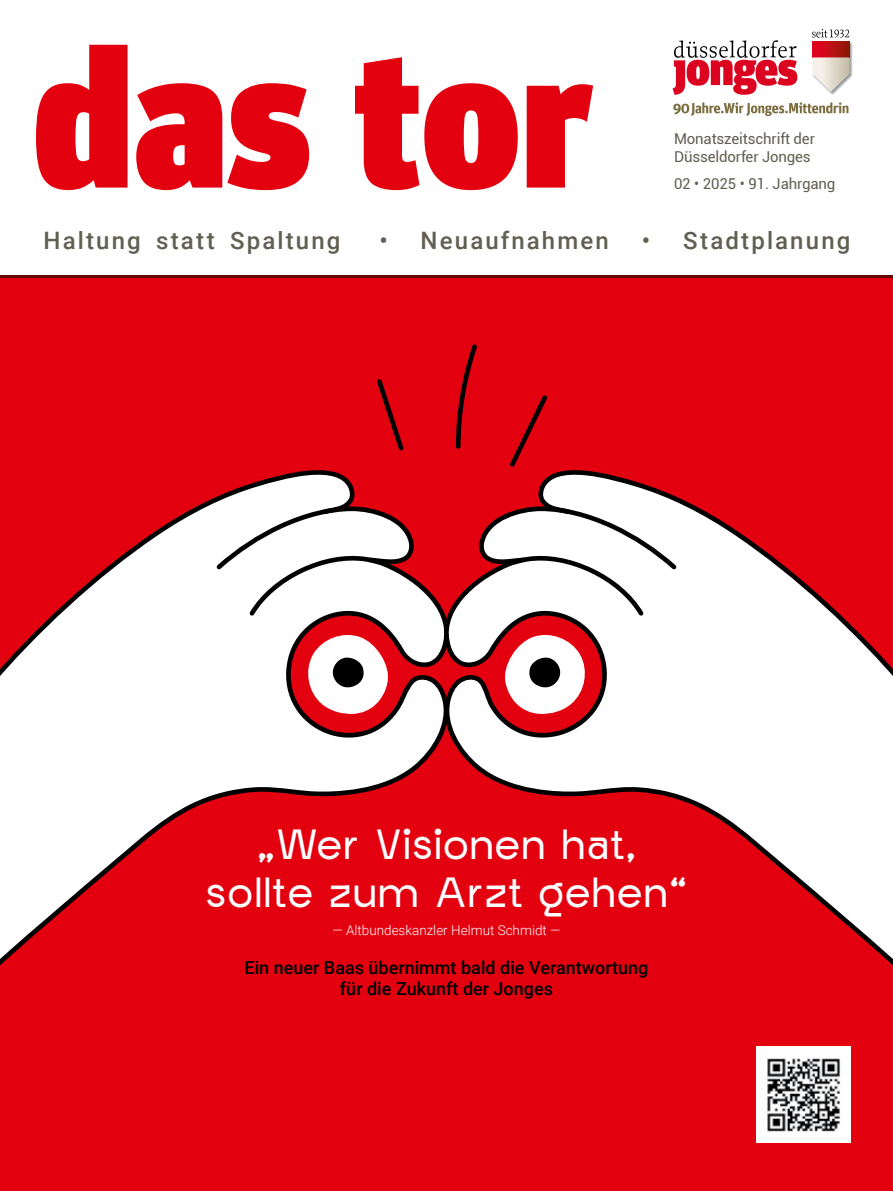
<style>
.page{position:relative;width:893px;height:1191px;background:#fff}
.page>*{position:absolute;margin:0;border:0;box-sizing:border-box;transform-origin:0 0}
.t1{font:48.3px/48.3px "Geomisans";color:#fff;text-align:center}
.t2{font:500 24px "Roboto";letter-spacing:.09em;color:#615e52}
.t3{font:500 18px/21px "Roboto";color:#000;text-align:center}
.t4{font:15px/18px "Roboto";letter-spacing:-.01em;color:#615e52}
.t5{font:300 13.5px "Roboto";color:#fff}
</style>
<div class="page">
<div style="left:0;top:276px;width:893px;height:915px;background:#e3000f"></div>
<svg style="left:377px;top:379px;width:27px;height:71px"></svg>
<svg style="left:456px;top:344px;width:21px;height:105px"></svg>
<svg style="left:512px;top:395px;width:35px;height:65px"></svg>
<svg style="left:355px;top:506px;width:59px;height:48px"></svg>
<svg style="left:124px;top:470px;width:231px;height:84px;fill:#fff"></svg>
<svg style="left:0;top:554px;width:436px;height:412px;fill:#fff"></svg>
<svg style="left:479px;top:506px;width:59px;height:48px"></svg>
<svg style="left:538px;top:457px;width:231px;height:97px"></svg>
<svg style="left:441px;top:554px;width:452px;height:412px;fill:#fff"></svg>
<svg style="left:36px;top:45px;width:557px;height:145px;fill:#e3000f"></svg>
<img style="left:849px;top:41px;width:4px;height:38px">
<svg style="left:673px;top:29px;width:176px;height:87px"></svg>
<hr style="left:0;top:276px;width:893px;height:2px;background:#630700">
<div style="left:756px;top:1046px;width:94px;height:96px;background:#fff"></div>
<img style="left:767px;top:1058px;width:73px;height:74px">
<p class="t4" style="left:674px;top:129px;width:142px">Monatszeitschrift der<br>Düsseldorfer Jonges</p>
<p class="t4" style="left:674px;top:174px;width:163px">02 • 2025 • 91. Jahrgang</p>
<h2 class="t2" style="left:44px;top:224px;width:298px">Haltung statt Spaltung</h2>
<h2 class="t2" style="left:379px;top:224px;width:231px">• Neuaufnahmen</h2>
<h2 class="t2" style="left:642px;top:224px;width:210px">• Stadtplanung</h2>
<h1 class="t1" style="left:205px;top:821px;width:484px">„Wer Visionen hat, sollte zum Arzt gehen“</h1>
<p class="t5" style="left:332px;top:921px;width:230px">— Altbundeskanzler Helmut Schmidt —</p>
<p class="t3" style="left:245px;top:956px;width:405px">Ein neuer Baas übernimmt bald die Verantwortung für die Zukunft der Jonges</p>
</div>
